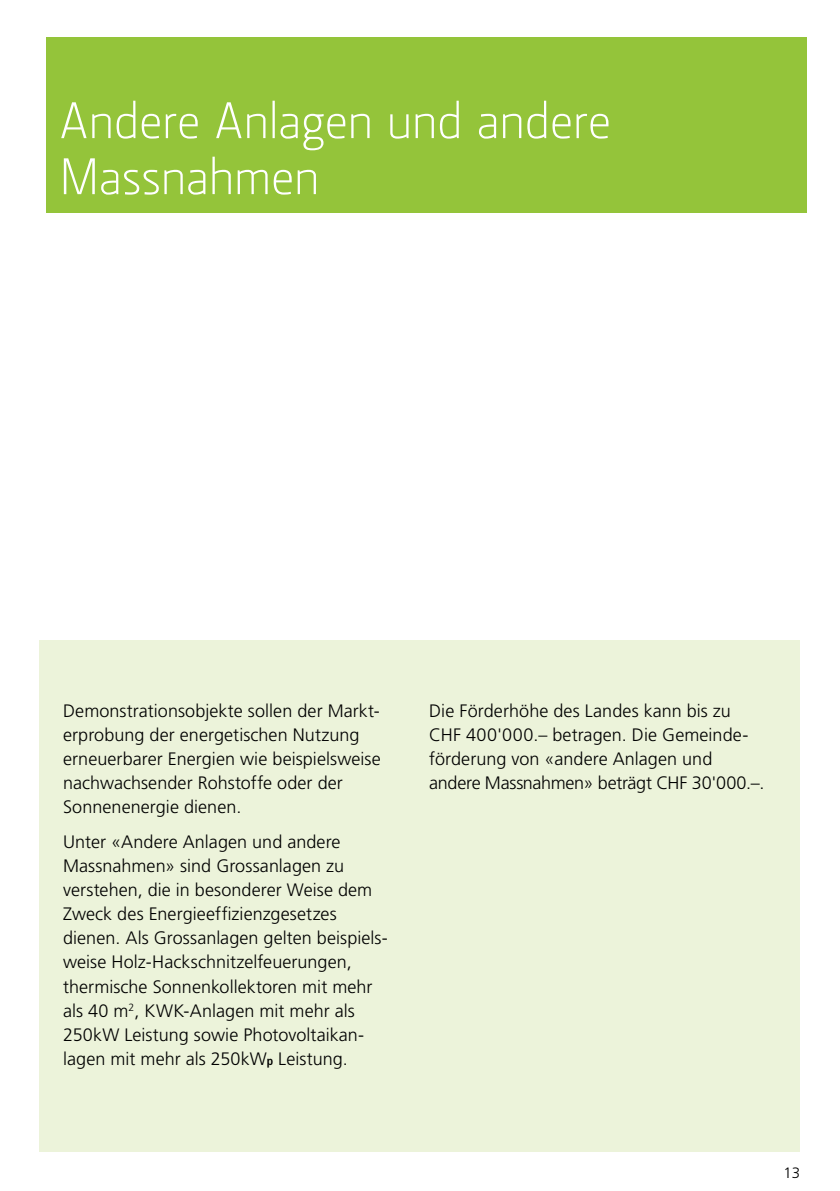
<style>
.page{position:relative;width:840px;height:1191px;background:#fff}
.page>*{position:absolute;margin:0;border:0;box-sizing:border-box;transform-origin:0 0}
.t1{font:300 52px/56px "Section";letter-spacing:.01em;color:#fff}
.t2{font:300 18px/24px "Frutiger";letter-spacing:.005em;color:#000}
.t3{font:300 15px "Frutiger";color:#000}
.s1{font-family:"Frutiger LT Std";font-weight:700;font-stretch:condensed;font-size:12px}
</style>
<div class="page">
<div style="left:40px;top:640px;width:759px;height:511px;background:#ecf3da"></div>
<div style="left:46px;top:37px;width:759px;height:176px;background:#94c43a"></div>
<h1 class="t1" style="left:60px;top:93px;width:552px">Andere Anlagen und andere<br>Massnahmen</h1>
<p class="t2" style="left:63px;top:699px;width:319px">Demonstrationsobjekte sollen der Markt&shy;erprobung der energetischen Nutzung erneuerbarer Energien wie beispielsweise nachwachsender Rohstoffe oder der Sonnenenergie dienen.</p>
<p class="t2" style="left:63px;top:830px;width:326px">Unter «Andere Anlagen und andere Massnahmen» sind Grossanlagen zu verstehen, die in besonderer Weise dem Zweck des Energieeffizienzgesetzes dienen. Als Grossanlagen gelten beispiels&shy;weise Holz-Hackschnitzelfeuerungen, thermische Sonnenkollektoren mit mehr als 40 m<sup>2</sup>, KWK-Anlagen mit mehr als 250kW Leistung sowie Photovoltaikan&shy;lagen mit mehr als 250kW<span class="s1">p</span> Leistung.</p>
<p class="t2" style="left:429px;top:699px;width:336px">Die Förderhöhe des Landes kann bis zu CHF 400'000.– betragen. Die Gemeinde&shy;förderung von «andere Anlagen und andere Massnahmen» beträgt CHF 30'000.–.</p>
<p class="t3" style="left:783px;top:1164px;width:18px">13</p>
</div>
